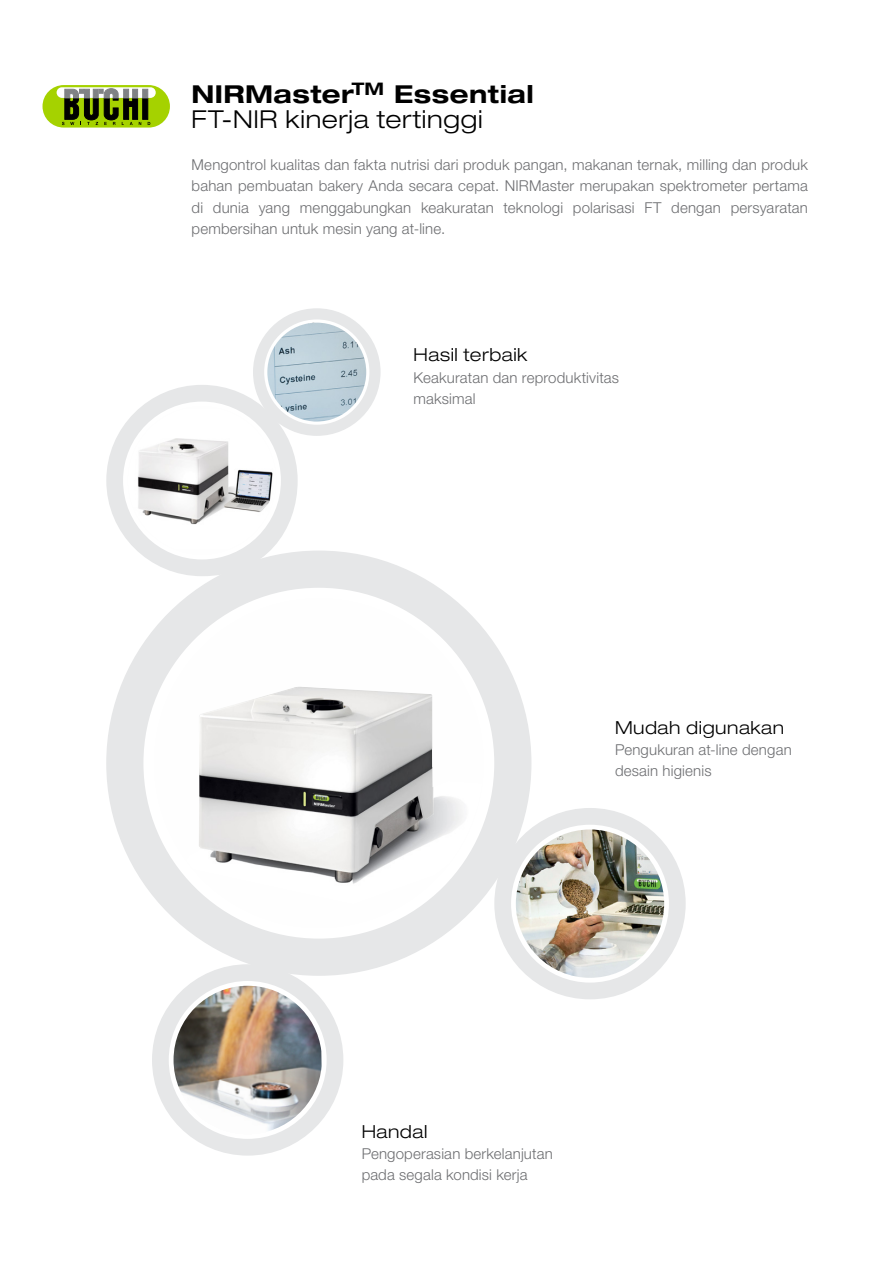
<style>
.page{position:relative;width:893px;height:1263px;background:#fff}
.page>*{position:absolute;margin:0;border:0;box-sizing:border-box;transform-origin:0 0}
.ID_Cover_Subline{font:300 expanded 24.75px "Helvetica Neue LT Std";letter-spacing:.025em;color:#000}
.ID_Cover_Headline{font:700 expanded 24.75px "Helvetica Neue LT Std";letter-spacing:.02em;color:#000}
.ID_Title{font:300 expanded 18px "Helvetica Neue LT Std";letter-spacing:.03em;color:#000}
.ID_Body_text_justifi{font:300 15px/21.3px "Helvetica Neue LT Std";letter-spacing:.01em;color:#6d6e71;text-align:justify}
.ID_Body_text_left{font:300 15px/21.3px "Helvetica Neue LT Std";letter-spacing:.01em;color:#6d6e71}
</style>
<div class="page">
<div style="left:43px;top:85px;width:127px;height:43px;background:#a5d200;border-radius:21px"></div>
<div style="left:143px;top:89px;width:5px;height:30px;background:#000;border:1px solid #000"></div>
<svg style="left:57px;top:87px;width:99px;height:11px"></svg>
<div style="left:143px;top:89px;width:5px;height:9px;background:#808285"></div>
<svg style="left:62px;top:89px;width:79px;height:36px"></svg>
<div style="left:106px;top:550px;width:425px;height:426px;background:#e6e7e8;border-radius:50%"></div>
<div style="left:143px;top:588px;width:351px;height:350px;background:#fff;border-radius:50%"></div>
<img style="left:188px;top:687px;width:294px;height:217px">
<div style="left:494px;top:808px;width:192px;height:191px;background:#e6e7e8;border-radius:50%"></div>
<div style="left:511px;top:825px;width:158px;height:157px;background:#fff;border-radius:50%"></div>
<img style="left:516px;top:829px;width:148px;height:149px;border-radius:74px">
<div style="left:253px;top:308px;width:128px;height:128px;background:#e6e7e8;border-radius:50%"></div>
<svg style="left:264px;top:319px;width:105px;height:106px"></svg>
<img style="left:267px;top:323px;width:99px;height:98px;border-radius:49px">
<div style="left:152px;top:964px;width:191px;height:191px;background:#e6e7e8;border-radius:50%"></div>
<div style="left:169px;top:981px;width:158px;height:158px;background:#fff;border-radius:50%"></div>
<img style="left:174px;top:986px;width:148px;height:148px">
<div style="left:106px;top:385px;width:192px;height:191px;background:#e6e7e8;border-radius:50%"></div>
<div style="left:123px;top:402px;width:158px;height:157px;background:#fff;border-radius:50%"></div>
<img style="left:129px;top:408px;width:147px;height:142px">
<p class="ID_Cover_Headline" style="left:192px;top:78px;width:344px">NIRMaster<sup>TM</sup> Essential</p>
<p class="ID_Cover_Subline" style="left:192px;top:104px;width:292px">FT-NIR kinerja tertinggi</p>
<p class="ID_Body_text_justifi" style="left:192px;top:154px;width:618px">Mengontrol kualitas dan fakta nutrisi dari produk pangan, makanan ternak, milling dan produk bahan pembuatan bakery Anda secara cepat. NIRMaster merupakan spektrometer pertama di dunia yang menggabungkan keakuratan teknologi polarisasi FT dengan persyaratan pembersihan untuk mesin yang at-line.</p>
<p class="ID_Title" style="left:414px;top:344px;width:116px">Hasil terbaik</p>
<p class="ID_Body_text_left" style="left:414px;top:366px;width:207px">Keakuratan dan reproduktivitas maksimal</p>
<p class="ID_Title" style="left:615px;top:716px;width:171px">Mudah digunakan</p>
<p class="ID_Body_text_left" style="left:615px;top:738px;width:178px">Pengukuran at-line dengan desain higienis</p>
<p class="ID_Title" style="left:362px;top:1120px;width:67px">Handal</p>
<p class="ID_Body_text_left" style="left:362px;top:1142px;width:193px">Pengoperasian berkelanjutan pada segala kondisi kerja</p>
</div>
